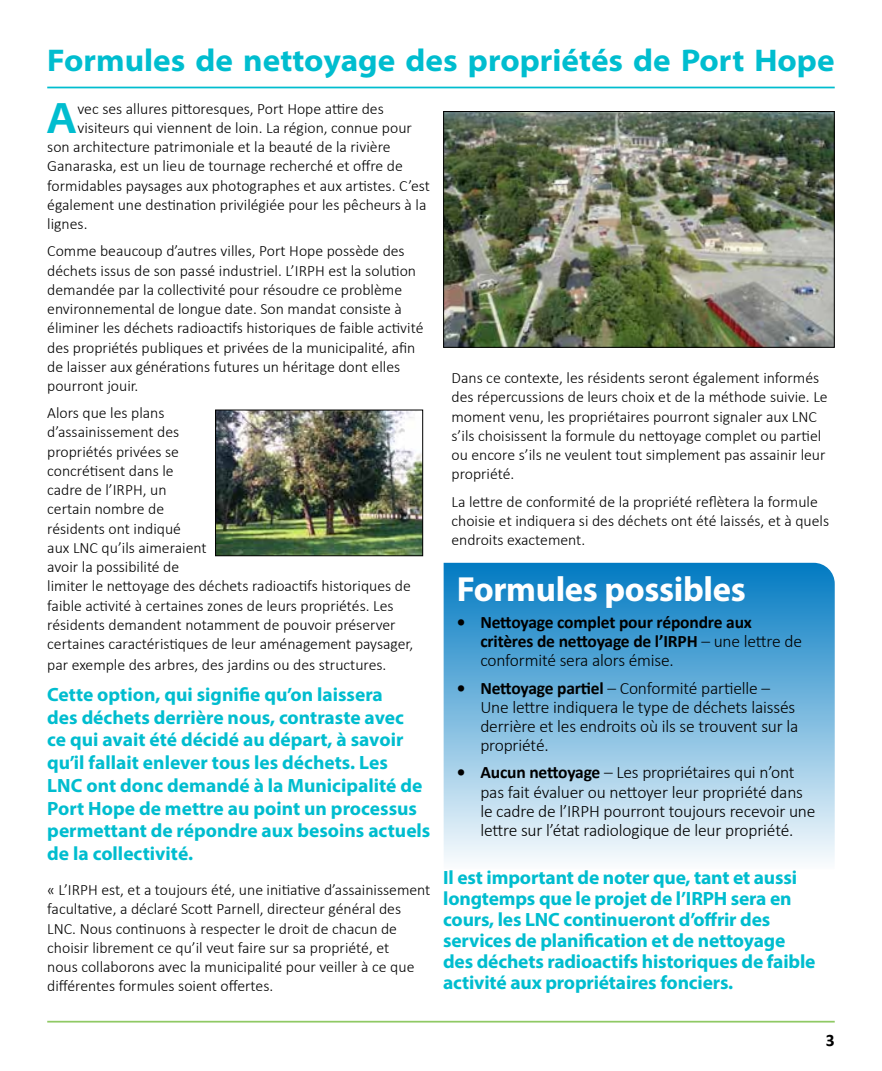
<style>
.page{position:relative;width:882px;height:1071px;background:#fff}
.page>*{position:absolute;margin:0;border:0;box-sizing:border-box;transform-origin:0 0}
.t1{font:44.27px "Myriad Variable Concept";color:#00bdcf}
.t2{font:35px "Myriad Variable Concept";letter-spacing:.185em;color:#fff}
.t3{font:31.5px "Myriad Variable Concept";letter-spacing:.23em;color:#00bdcf}
.t4{font:19.25px/22.8px "Myriad Variable Concept";letter-spacing:.2em;color:#00bdcf}
.t5{font:300 17.5px/19.2px "Calibri";letter-spacing:-.01em;color:#000}
.t6{font:700 17.5px/19.2px "Calibri";letter-spacing:-.01em;color:#000}
.t7{font:300 15.75px/19.2px "Calibri";color:#000}
.s1{font-weight:300}
.s2{font-weight:700}
</style>
<div class="page">
<hr style="left:47px;top:87px;width:788px;height:1px;background:#00bdcf">
<svg style="left:444px;top:563px;width:391px;height:298px;background:#7ab9de"></svg>
<img style="left:445px;top:113px;width:388px;height:233px">
<div style="left:443px;top:111px;width:392px;height:237px;border:1px solid #000"></div>
<img style="left:217px;top:412px;width:204px;height:142px">
<div style="left:215px;top:410px;width:208px;height:146px;border:1px solid #000"></div>
<hr style="left:47px;top:1021px;width:788px;height:2px;background:#8fc964">
<h3 class="t3" style="left:47px;top:42px;width:782px">Formules de nettoyage des propriétés de Port Hope</h3>
<h1 class="t1" style="left:46px;top:92px;width:20px">A</h1>
<p class="t7" style="left:78px;top:99px;width:308px">vec ses allures pittoresques, Port Hope attire des</p>
<p class="t7" style="left:78px;top:118px;width:336px">visiteurs qui viennent de loin. La région, connue pour</p>
<p class="t7" style="left:47px;top:137px;width:345px">son architecture patrimoniale et la beauté de la rivière</p>
<p class="t7" style="left:47px;top:156px;width:357px">Ganaraska, est un lieu de tournage recherché et offre de</p>
<p class="t7" style="left:47px;top:176px;width:384px">formidables paysages aux photographes et aux artistes. C’est</p>
<p class="t7" style="left:47px;top:195px;width:381px">également une destination privilégiée pour les pêcheurs à la</p>
<p class="t7" style="left:47px;top:214px;width:42px">lignes.</p>
<p class="t7" style="left:47px;top:241px;width:378px">Comme beaucoup d’autres villes, Port Hope possède des déchets issus de son passé industriel. L’IRPH est la solution demandée par la collectivité pour résoudre ce problème environnemental de longue date. Son mandat consiste à éliminer les déchets radioactifs historiques de faible activité des propriétés publiques et privées de la municipalité, afin de laisser aux générations futures un héritage dont elles pourront jouir.</p>
<p class="t7" style="left:47px;top:403px;width:368px">Alors que les plans<br>d’assainissement des<br>propriétés privées se<br>concrétisent dans le<br>cadre de l’IRPH, un<br>certain nombre de<br>résidents ont indiqué<br>aux LNC qu’ils aimeraient<br>avoir la possibilité de<br>limiter le nettoyage des déchets radioactifs historiques de faible activité à certaines zones de leurs propriétés. Les résidents demandent notamment de pouvoir préserver certaines caractéristiques de leur aménagement paysager,</p>
<p class="t7" style="left:47px;top:655px;width:341px">par exemple des arbres, des jardins ou des structures.</p>
<p class="t4" style="left:47px;top:683px;width:381px">Cette option,qui signifie qu’on laissera<br>des déchets derrière nous,contraste avec<br>ce qui avait été décidé au départ,à savoir qu’ilfallait enlever tous les déchets.Les<br>LNC ont donc demandé à la Municipalité de Port Hope de mettre au point un processus permettant de répondre aux besoins actuels de la collectivité.</p>
<p class="t7" style="left:47px;top:880px;width:385px">« L’IRPH est, et a toujours été, une initiative d’assainissement facultative, a déclaré Scott Parnell, directeur général des LNC. Nous continuons à respecter le droit de chacun de choisir librement ce qu’il veut faire sur sa propriété, et<br>nous collaborons avec la municipalité pour veiller à ce que différentes formules soient offertes.</p>
<p class="t7" style="left:452px;top:368px;width:378px">Dans ce contexte, les résidents seront également informés des répercussions de leurs choix et de la méthode suivie. Le moment venu, les propriétaires pourront signaler aux LNC s’ils choisissent la formule du nettoyage complet ou partiel ou encore s’ils ne veulent tout simplement pas assainir leur propriété.</p>
<p class="t7" style="left:452px;top:492px;width:379px">La lettre de conformité de la propriété reflètera la formule choisie et indiquera si des déchets ont été laissés, et à quels endroits exactement.</p>
<h2 class="t2" style="left:457px;top:569px;width:285px">Formules possibles</h2>
<p class="t6" style="left:480px;top:612px;width:323px;text-indent:-24px">• Nettoyage complet pour répondre aux critères de nettoyage de l’IRPH <span class="s1">– une lettre de conformité sera alors émise.</span></p>
<p class="t5" style="left:480px;top:678px;width:320px;text-indent:-24px"><span class="s2">• Nettoyage partiel</span> – Conformité partielle – Une lettre indiquera le type de déchets laissés derrière et les endroits où ils se trouvent sur la propriété.</p>
<p class="t5" style="left:480px;top:763px;width:337px;text-indent:-24px"><span class="s2">• Aucun nettoyage</span> – Les propriétaires qui n’ont pas fait évaluer ou nettoyer leur propriété dans le cadre de l’IRPH pourront toujours recevoir une lettre sur l’état radiologique de leur propriété.</p>
<p class="t4" style="left:443px;top:867px;width:370px;line-height:21px">Ilest important de noter que,tant et aussi longtemps que le projet de l’IRPH sera en cours,les LNC continueront d’offrir des services de planification et de nettoyage des déchets radioactifs historiques de faible activité aux propriétaires fonciers.</p>
<p class="t6" style="left:826px;top:1030px;width:10px">3</p>
</div>
